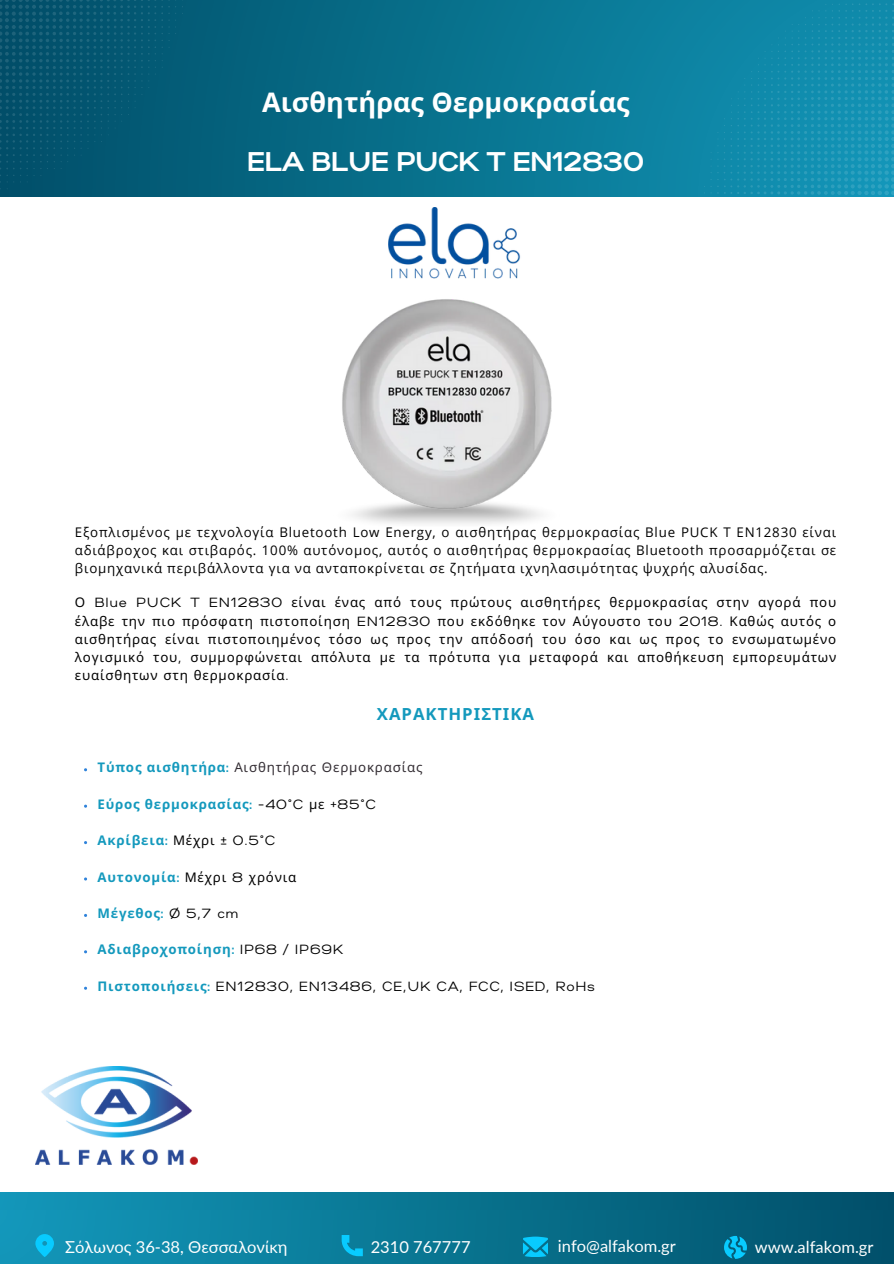
<style>
.page{position:relative;width:894px;height:1264px;background:#fff}
.page>*{position:absolute;margin:0;border:0;box-sizing:border-box;transform-origin:0 0}
.t1{font:700 27px "Noto Sans";color:#fff}
.t2{font:700 27px "Gabriel Sans";color:#fff}
.t3{font:700 16.8px "Noto Sans";letter-spacing:.06em;color:#1499bd}
.t4{font:16.5px "Lato";color:#fff}
.t5{font:13.35px/18.1px "Noto Sans";letter-spacing:.06em;color:#000;text-align:justify}
.t6{font:13.35px/18.1px "Open Sans";letter-spacing:.06em;color:#000;text-align:justify}
.t7{font:700 13.35px "Noto Sans";letter-spacing:.06em;color:#1499bd}
.t8{font:13.35px "Gabriel Sans";letter-spacing:.06em;color:#000}
.t9{font:13.35px "Noto Sans";letter-spacing:.06em;color:#342e34}
.s1{font-family:"Gabriel Sans"}
.s2{font-weight:700;color:#1499bd}
.s3{font-family:"Gabriel Sans";font-weight:700;color:#1499bd}
.s4{font-family:"Gabriel Sans";font-weight:400;color:#000}
.s5{font-weight:400;color:#000}
.s6{font-family:"Noto Sans";font-weight:700;color:#1499bd}
</style>
<div class="page">
<div style="left:0;top:0;width:893px;height:196px;background:linear-gradient(to right,#01516a,#1090b0)"></div>
<svg style="left:27px;top:175px;width:14px;height:7px"></svg>
<svg style="left:0;top:175px;width:21px;height:14px"></svg>
<svg style="left:0;top:0;width:176px;height:169px;background:#055671"></svg>
<svg style="left:704px;top:186px;width:7px;height:7px"></svg>
<svg style="left:710px;top:159px;width:1px;height:14px"></svg>
<svg style="left:717px;top:3px;width:176px;height:192px;background:#128dae"></svg>
<div style="left:0;top:1191px;width:893px;height:72px;background:linear-gradient(to right,#1297b9,#004f68)"></div>
<div style="left:0;top:1209px;width:893px;height:54px;background:linear-gradient(to right,#1398ba,#005069)"></div>
<svg style="left:523px;top:1236px;width:24px;height:20px"></svg>
<svg style="left:723px;top:1235px;width:23px;height:23px"></svg>
<svg style="left:35px;top:1233px;width:19px;height:24px"></svg>
<svg style="left:341px;top:1234px;width:22px;height:22px"></svg>
<img style="left:35px;top:1066px;width:162px;height:98px">
<img style="left:342px;top:299px;width:210px;height:225px">
<img style="left:388px;top:207px;width:133px;height:72px">
<p class="t1" style="left:262px;top:83px;width:369px">Αισθητήρας Θερμοκρασίας</p>
<p class="t2" style="left:247px;top:149px;width:398px">ELA BLUE PUCK T EN12830</p>
<p class="t6" style="left:75px;top:522px;width:762px">Εξοπλισμένος με τεχνολογία Bluetooth Low Energy, ο αισθητήρας θερμοκρασίας Blue PUCK T EN12830 είναι αδιάβροχος και στιβαρός. 100% αυτόνομος, αυτός ο αισθητήρας θερμοκρασίας Bluetooth προσαρμόζεται σε βιομηχανικά περιβάλλοντα για να ανταποκρίνεται σε ζητήματα ιχνηλασιμότητας ψυχρής αλυσίδας.</p>
<p class="t5" style="left:75px;top:593px;width:762px">Ο <span class="s1">Blue PUCK T EN12830</span> είναι ένας από τους πρώτους αισθητήρες θερμοκρασίας στην αγορά που έλαβε την πιο πρόσφατη πιστοποίηση <span class="s1">EN12830</span> που εκδόθηκε τον Αύγουστο του <span class="s1">2018.</span> Καθώς αυτός ο αισθητήρας είναι πιστοποιημένος τόσο ως προς την απόδοσή του όσο και ως προς το ενσωματωμένο λογισμικό του<span class="s1">,</span> συμμορφώνεται απόλυτα με τα</p>
<p class="t5" style="left:428px;top:647px;width:409px">πρότυπα για μεταφορά και αποθήκευση εμπορευμάτων</p>
<p class="t5" style="left:75px;top:666px;width:215px">ευαίσθητων στη θερμοκρασία<span class="s1">.</span></p>
<p class="t3" style="left:377px;top:701px;width:159px">ΧΑΡΑΚΤΗΡΙΣΤΙΚΑ</p>
<p class="t9" style="left:97px;top:758px;width:326px"><span class="s2">Τύπος αισθητήρα</span><span class="s3">:</span> Αισθητήρας Θερμοκρασίας</p>
<p class="t7" style="left:97px;top:794px;width:280px">Εύρος θερμοκρασίας<span class="s1">:</span> <span class="s4">-40°C</span> <span class="s5">με</span> <span class="s4">+85°C</span></p>
<p class="t7" style="left:97px;top:830px;width:179px">Ακρίβεια<span class="s1">:</span> <span class="s5">Μέχρι</span> <span class="s4">± 0.5°C</span></p>
<p class="t5" style="left:97px;top:867px;width:200px"><span class="s2">Αυτονομία</span><span class="s3">:</span> Μέχρι <span class="s1">8</span> χρόνια</p>
<p class="t7" style="left:97px;top:903px;width:143px">Μέγεθος<span class="s1">:</span> <span class="s4">Ø 5,7 cm</span></p>
<p class="t7" style="left:97px;top:940px;width:247px">Αδιαβροχοποίηση<span class="s1">:</span> <span class="s4">IP68 / IP69K</span></p>
<p class="t8" style="left:97px;top:980px;width:499px"><span class="s6">Πιστοποιήσεις</span><span class="s2">:</span> EN12830, EN13486, CE,UK CA, FCC, ISED, RoHs</p>
<h1 class="t4" style="left:65px;top:1236px;width:224px">Σόλωνος 36-38, Θεσσαλονίκη</h1>
<p class="t4" style="left:370px;top:1236px;width:101px">2310 767777</p>
<p class="t4" style="left:557px;top:1235px;width:119px">info@alfakom.gr</p>
<p class="t4" style="left:754px;top:1236px;width:120px">www.alfakom.gr</p>
</div>
